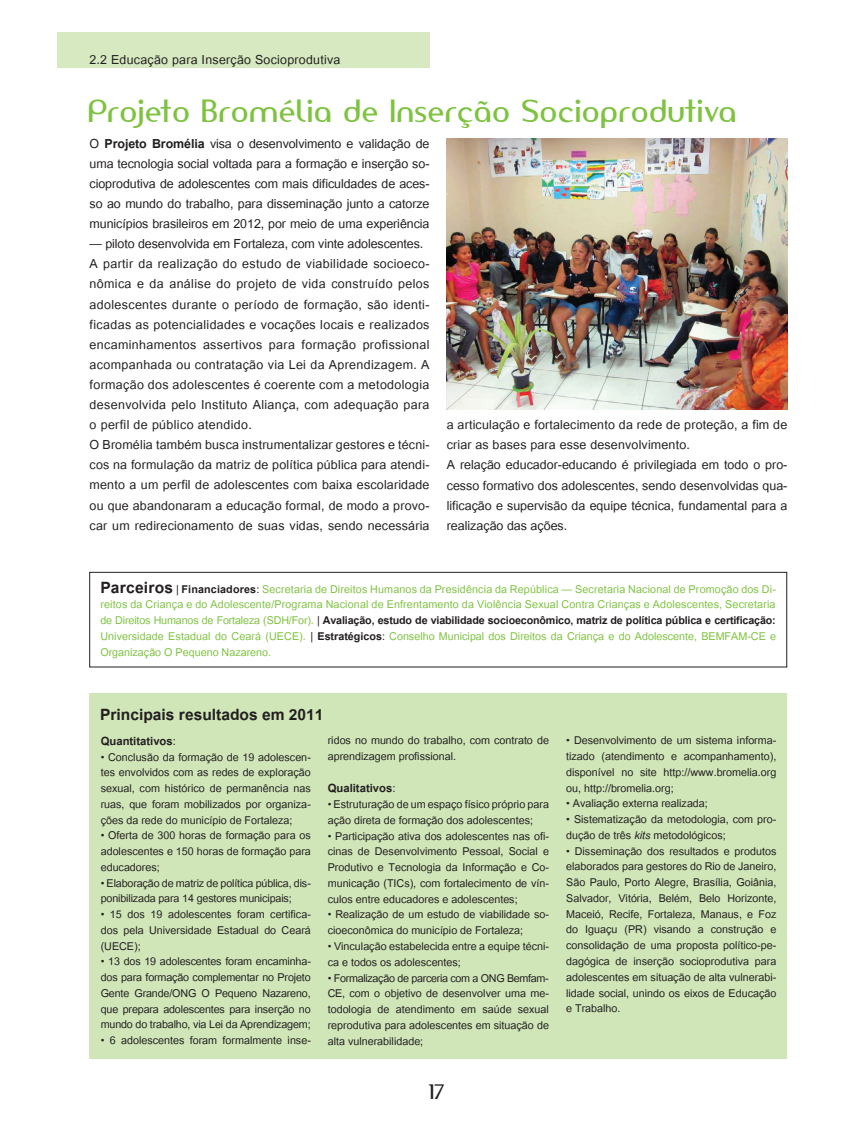
<style>
.page{position:relative;width:851px;height:1127px;background:#fff}
.page>*{position:absolute;margin:0;border:0;box-sizing:border-box;transform-origin:0 0}
.t1{font:30px "Amerika Sans";letter-spacing:.015em;color:#7fc241}
.t2{font:700 21.75px "Utsaah";color:#231f20}
.t3{font:19.5px "Amerika Sans";color:#231f20}
.t4{font:17.4px/20.1px "Utsaah";letter-spacing:.01em;color:#231f20}
.t5{font:700 15.75px "Utsaah";color:#231f20}
.t6{font:15px/15.8px "Utsaah";color:#231f20;text-align:justify}
.t7{font:15px/15.8px "Utsaah";color:#7fc241;text-align:justify}
.s1{font-weight:700}
.s2{font-weight:700;font-size:21.75px;color:#231f20}
.s3{color:#231f20}
.s4{font-weight:700;color:#231f20}
.s5{font-weight:400}
.s6{font-style:italic}
</style>
<div class="page">
<div style="left:57px;top:32px;width:372px;height:36px;background:#d6e9c0"></div>
<img style="left:446px;top:139px;width:341px;height:270px">
<div style="left:89px;top:693px;width:697px;height:366px;background:#d0e6b8"></div>
<div style="left:89px;top:572px;width:698px;height:95px;border:1px solid #231f20"></div>
<p class="t4" style="left:89px;top:50px;width:252px">2.2 Educação para Inserção Socioprodutiva</p>
<h1 class="t1" style="left:88px;top:92px;width:650px">Projeto Bromélia de Inserção Socioprodutiva</h1>
<p class="t4" style="left:90px;top:135px;width:341px;text-align:justify">O <span class="s1">Projeto Bromélia</span> visa o desenvolvimento e validação de uma tecnologia social voltada para a formação e inserção so&shy;cioprodutiva de adolescentes com mais dificuldades de aces&shy;so ao mundo do trabalho, para disseminação junto a catorze municípios brasileiros em 2012, por meio de uma experiência</p>
<p class="t4" style="left:90px;top:235px;width:341px">— piloto desenvolvida em Fortaleza, com vinte adolescentes.<br>A partir da realização do estudo de viabilidade socioeco&shy;nômica e da análise do projeto de vida construído pelos adolescentes durante o período de formação, são identi&shy;ficadas as potencialidades e vocações locais e realizados encaminhamentos assertivos para formação profissional acompanhada ou contratação via Lei da Aprendizagem. A formação dos adolescentes é coerente com a metodologia desenvolvida pelo Instituto Aliança, com adequação para o perfil de público atendido.<br>O Bromélia também busca instrumentalizar gestores e técni&shy;cos na formulação da matriz de política pública para atendi&shy;mento a um perfil de adolescentes com baixa escolaridade ou que abandonaram a educação formal, de modo a provo&shy;car um redirecionamento de suas vidas, sendo necessária</p>
<p class="t4" style="left:446px;top:416px;width:342px">a articulação e fortalecimento da rede de proteção, a fim de criar as bases para esse desenvolvimento.<br>A relação educador-educando é privilegiada em todo o pro&shy;cesso formativo dos adolescentes, sendo desenvolvidas qua&shy;lificação e supervisão da equipe técnica, fundamental para a realização das ações.</p>
<p class="t7" style="left:100px;top:582px;width:677px"><span class="s2">Parceiros</span> <span class="s3">|</span> <span class="s4">Financiadores</span><span class="s3">:</span> Secretaria de Direitos Humanos da Presidência da República — Secretaria Nacional de Promoção dos Di&shy;reitos da Criança e do Adolescente/Programa Nacional de Enfrentamento da Violência Sexual Contra Crianças e Adolescentes, Secretaria de Direitos Humanos de Fortaleza (SDH/For). <span class="s3">|</span> <span class="s4">Avaliação, estudo de viabilidade socioeconômico, matriz de política pública e certificação:<br></span>Universidade Estadual do Ceará (UECE). <span class="s3">|</span> <span class="s4">Estratégicos</span><span class="s3">:</span> Conselho Municipal dos Direitos da Criança e do Adolescente, BEMFAM-CE e Organização O Pequeno Nazareno.</p>
<h2 class="t2" style="left:100px;top:704px;width:225px">Principais resultados em 2011</h2>
<p class="t5" style="left:101px;top:733px;width:77px">Quantitativos<span class="s5">:</span></p>
<p class="t6" style="left:101px;top:750px;width:212px">• Conclusão da formação de 19 adolescen&shy;tes envolvidos com as redes de exploração sexual, com histórico de permanência nas ruas, que foram mobilizados por organiza&shy;ções da rede do município de Fortaleza;</p>
<p class="t6" style="left:101px;top:829px;width:212px">• Oferta de 300 horas de formação para os adolescentes e 150 horas de formação para educadores;</p>
<p class="t6" style="left:101px;top:876px;width:212px">• Elaboração de matriz de política pública, dis&shy;ponibilizada para 14 gestores municipais;</p>
<p class="t6" style="left:101px;top:907px;width:212px">• 15 dos 19 adolescentes foram certifica&shy;dos pela Universidade Estadual do Ceará (UECE);</p>
<p class="t6" style="left:101px;top:955px;width:212px">• 13 dos 19 adolescentes foram encaminha&shy;dos para formação complementar no Projeto Gente Grande/ONG O Pequeno Nazareno, que prepara adolescentes para inserção no mundo do trabalho, via Lei da Aprendizagem;</p>
<p class="t6" style="left:101px;top:1033px;width:212px">• 6 adolescentes foram formalmente inse-</p>
<p class="t6" style="left:328px;top:734px;width:223px">ridos no mundo do trabalho, com contrato de aprendizagem profissional.</p>
<p class="t5" style="left:328px;top:781px;width:69px">Qualitativos<span class="s5">:</span></p>
<p class="t6" style="left:328px;top:798px;width:223px">• Estruturação de um espaço físico próprio para ação direta de formação dos adolescentes;</p>
<p class="t6" style="left:328px;top:829px;width:223px">• Participação ativa dos adolescentes nas ofi&shy;cinas de Desenvolvimento Pessoal, Social e Produtivo e Tecnologia da Informação e Co&shy;municação (TICs), com fortalecimento de vín&shy;culos entre educadores e adolescentes;</p>
<p class="t6" style="left:328px;top:908px;width:223px">• Realização de um estudo de viabilidade so&shy;cioeconômica do município de Fortaleza;</p>
<p class="t6" style="left:328px;top:939px;width:223px">• Vinculação estabelecida entre a equipe técni&shy;ca e todos os adolescentes;</p>
<p class="t6" style="left:328px;top:971px;width:223px">• Formalização de parceria com a ONG Bemfam-CE, com o objetivo de desenvolver uma me&shy;todologia de atendimento em saúde sexual reprodutiva para adolescentes em situação de alta vulnerabilidade;</p>
<h3 class="t3" style="left:428px;top:1079px;width:18px">17</h3>
<p class="t6" style="left:566px;top:734px;width:212px">• Desenvolvimento de um sistema informa&shy;tizado (atendimento e acompanhamento), disponível no site http://www.bromelia.org ou, http://bromelia.org;</p>
<p class="t6" style="left:566px;top:797px;width:143px">• Avaliação externa realizada;</p>
<p class="t6" style="left:566px;top:813px;width:212px">• Sistematização da metodologia, com pro&shy;dução de três <span class="s6">kits</span> metodológicos;</p>
<p class="t6" style="left:566px;top:844px;width:212px">• Disseminação dos resultados e produtos elaborados para gestores do Rio de Janeiro, São Paulo, Porto Alegre, Brasília, Goiânia, Salvador, Vitória, Belém, Belo Horizonte, Maceió, Recife, Fortaleza, Manaus, e Foz do Iguaçu (PR) visando a construção e consolidação de uma proposta político-pe&shy;dagógica de inserção socioprodutiva para adolescentes em situação de alta vulnerabi&shy;lidade social, unindo os eixos de Educação e Trabalho.</p>
</div>
